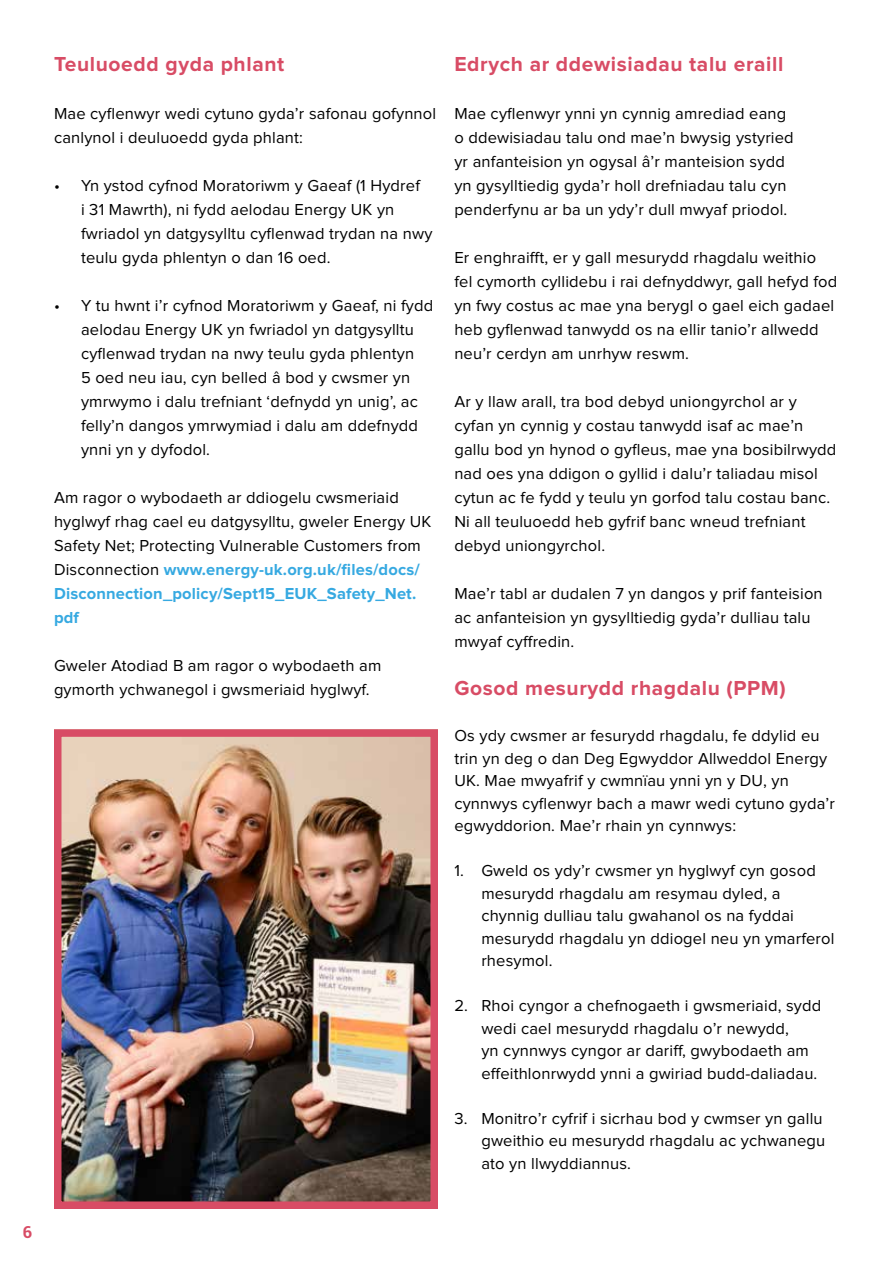
<style>
.page{position:relative;width:893px;height:1263px;background:#fff}
.page>*{position:absolute;margin:0;border:0;box-sizing:border-box;transform-origin:0 0}
.t1{font:700 21px "Proxima Nova";letter-spacing:.03em;color:#d84c65}
.t2{font:16.5px/24px "Proxima Nova";letter-spacing:.01em;color:#000}
.t3{font:700 16.5px "Roboto";color:#d84c65}
.s1{font-weight:700;color:#36a9e1}
</style>
<div class="page">
<img style="left:63px;top:738px;width:366px;height:462px">
<div style="left:54px;top:729px;width:384px;height:480px;border:8px solid #d84c65"></div>
<p class="t3" style="left:23px;top:1220px;width:11px">6</p>
<p class="t1" style="left:54px;top:54px;width:232px">Teuluoedd gyda phlant</p>
<p class="t2" style="left:54px;top:102px;width:384px">Mae cyflenwyr wedi cytuno gyda’r safonau gofynnol canlynol i deuluoedd gyda phlant:</p>
<p class="t2" style="left:81px;top:174px;width:353px;text-indent:-27px">• Yn ystod cyfnod Moratoriwm y Gaeaf (1 Hydref<br>i 31 Mawrth), ni fydd aelodau Energy UK yn fwriadol yn datgysylltu cyflenwad trydan na nwy teulu gyda phlentyn o dan 16 oed.</p>
<p class="t2" style="left:81px;top:294px;width:354px;text-indent:-27px">• Y tu hwnt i’r cyfnod Moratoriwm y Gaeaf, ni fydd aelodau Energy UK yn fwriadol yn datgysylltu cyflenwad trydan na nwy teulu gyda phlentyn<br>5 oed neu iau, cyn belled â bod y cwsmer yn ymrwymo i dalu trefniant ‘defnydd yn unig’, ac felly’n dangos ymrwymiad i dalu am ddefnydd ynni yn y dyfodol.</p>
<p class="t2" style="left:54px;top:486px;width:379px">Am ragor o wybodaeth ar ddiogelu cwsmeriaid hyglwyf rhag cael eu datgysylltu, gweler Energy UK Safety Net; Protecting Vulnerable Customers from Disconnection <span class="s1">www.energy-uk.org.uk/files/docs/ Disconnection_policy/Sept15_EUK_Safety_Net. pdf</span></p>
<p class="t2" style="left:54px;top:654px;width:329px">Gweler Atodiad B am ragor o wybodaeth am gymorth ychwanegol i gwsmeriaid hyglwyf.</p>
<p class="t1" style="left:454px;top:54px;width:331px">Edrych ar ddewisiadau talu eraill</p>
<p class="t2" style="left:454px;top:102px;width:341px">Mae cyflenwyr ynni yn cynnig amrediad eang o ddewisiadau talu ond mae’n bwysig ystyried yr anfanteision yn ogysal â’r manteision sydd yn gysylltiedig gyda’r holl drefniadau talu cyn penderfynu ar ba un ydy’r dull mwyaf priodol.</p>
<p class="t2" style="left:454px;top:246px;width:384px">Er enghraifft, er y gall mesurydd rhagdalu weithio fel cymorth cyllidebu i rai defnyddwyr, gall hefyd fod yn fwy costus ac mae yna berygl o gael eich gadael heb gyflenwad tanwydd os na ellir tanio’r allwedd neu’r cerdyn am unrhyw reswm.</p>
<p class="t2" style="left:454px;top:390px;width:383px">Ar y llaw arall, tra bod debyd uniongyrchol ar y cyfan yn cynnig y costau tanwydd isaf ac mae’n gallu bod yn hynod o gyfleus, mae yna bosibilrwydd nad oes yna ddigon o gyllid i dalu’r taliadau misol cytun ac fe fydd y teulu yn gorfod talu costau banc.<br>Ni all teuluoedd heb gyfrif banc wneud trefniant debyd uniongyrchol.</p>
<p class="t2" style="left:454px;top:582px;width:370px">Mae’r tabl ar dudalen 7 yn dangos y prif fanteision ac anfanteision yn gysylltiedig gyda’r dulliau talu mwyaf cyffredin.</p>
<p class="t1" style="left:454px;top:678px;width:333px">Gosod mesurydd rhagdalu (PPM)</p>
<p class="t2" style="left:454px;top:725px;width:382px;line-height:22.5px">Os ydy cwsmer ar fesurydd rhagdalu, fe ddylid eu trin yn deg o dan Deg Egwyddor Allweddol Energy UK. Mae mwyafrif y cwmnïau ynni yn y DU, yn cynnwys cyflenwyr bach a mawr wedi cytuno gyda’r egwyddorion. Mae’r rhain yn cynnwys:</p>
<p class="t2" style="left:481px;top:860px;width:355px;line-height:22.5px;text-indent:-27px">1. Gweld os ydy’r cwsmer yn hyglwyf cyn gosod mesurydd rhagdalu am resymau dyled, a chynnig dulliau talu gwahanol os na fyddai mesurydd rhagdalu yn ddiogel neu yn ymarferol rhesymol.</p>
<p class="t2" style="left:481px;top:995px;width:341px;line-height:22.5px;text-indent:-27px">2. Rhoi cyngor a chefnogaeth i gwsmeriaid, sydd wedi cael mesurydd rhagdalu o’r newydd,<br>yn cynnwys cyngor ar dariff, gwybodaeth am effeithlonrwydd ynni a gwiriad budd-daliadau.</p>
<p class="t2" style="left:481px;top:1108px;width:345px;line-height:22.5px;text-indent:-27px">3. Monitro’r cyfrif i sicrhau bod y cwmser yn gallu gweithio eu mesurydd rhagdalu ac ychwanegu ato yn llwyddiannus.</p>
</div>
